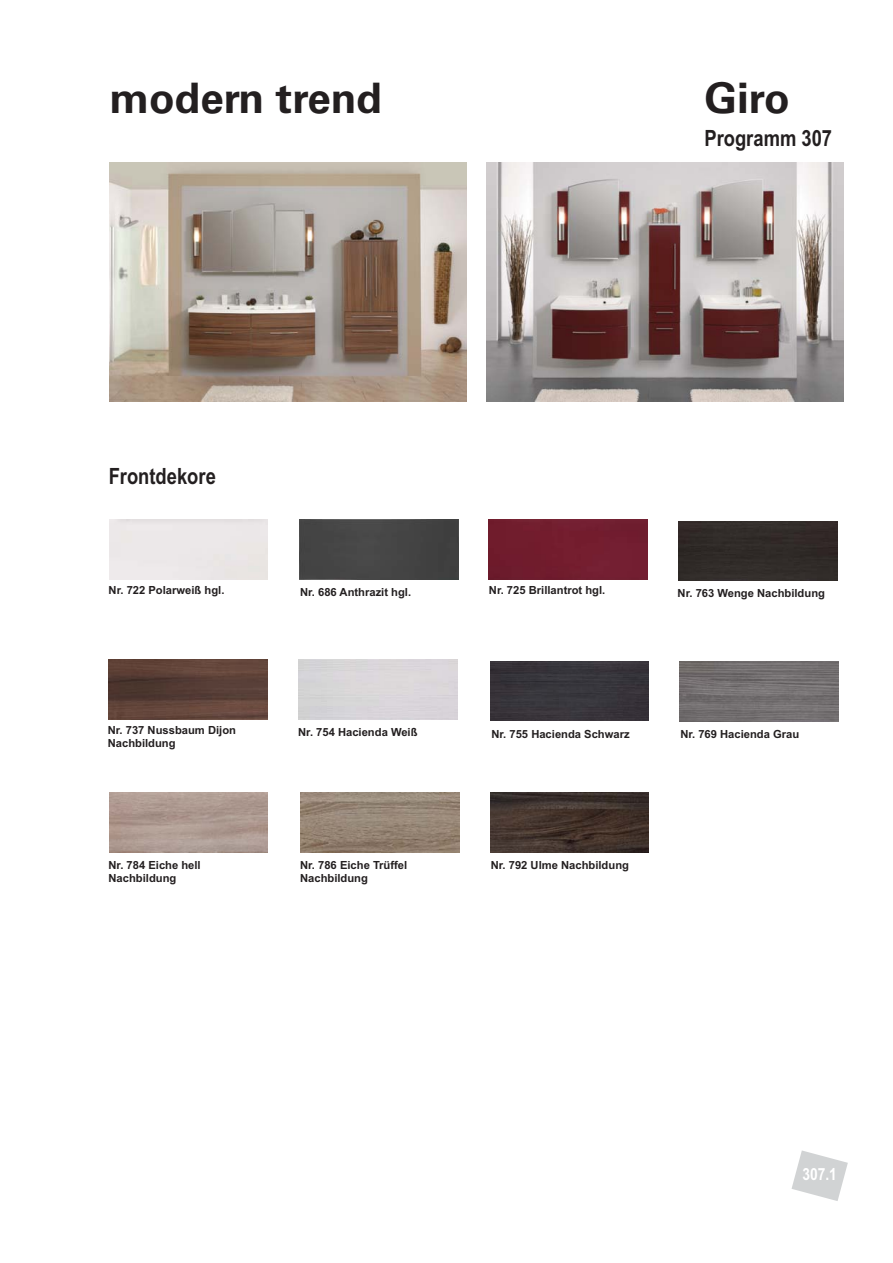
<style>
.page{position:relative;width:893px;height:1263px;background:#fff}
.page>*{position:absolute;margin:0;border:0;box-sizing:border-box;transform-origin:0 0}
.t1{font:700 42px "Univers";color:#231f20}
.t2{font:700 22.35px "Arial Narrow";color:#231f20}
.t3{font:700 16.8px "Arial Narrow";color:#fff}
.t4{font:700 11.25px/13.4px "Arial";color:#231f20}
</style>
<div class="page">
<svg style="left:791px;top:1150px;width:57px;height:51px"></svg>
<img style="left:109px;top:163px;width:358px;height:238px">
<div style="left:300px;top:520px;width:158px;height:59px;background:#444"></div>
<div style="left:489px;top:520px;width:158px;height:59px;background:#731d2e"></div>
<img style="left:108px;top:660px;width:159px;height:59px">
<img style="left:486px;top:163px;width:357px;height:238px">
<div style="left:490px;top:661px;width:159px;height:60px;background:#37343b"></div>
<img style="left:680px;top:662px;width:158px;height:59px">
<div style="left:678px;top:521px;width:159px;height:60px;background:#312b28"></div>
<img style="left:301px;top:793px;width:158px;height:59px">
<img style="left:490px;top:793px;width:159px;height:59px">
<h1 class="t1" style="left:110px;top:83px;width:274px">modern trend</h1>
<h1 class="t1" style="left:704px;top:83px;width:87px">Giro</h1>
<h2 class="t2" style="left:704px;top:130px;width:129px">Programm 307</h2>
<h2 class="t2" style="left:109px;top:468px;width:109px">Frontdekore</h2>
<p class="t4" style="left:109px;top:585px;width:117px">Nr. 722 Polarweiß hgl.</p>
<p class="t4" style="left:489px;top:585px;width:118px">Nr. 725 Brillantrot hgl.</p>
<p class="t4" style="left:300px;top:587px;width:113px">Nr. 686 Anthrazit hgl.</p>
<p class="t4" style="left:678px;top:588px;width:149px">Nr. 763 Wenge Nachbildung</p>
<p class="t4" style="left:108px;top:724px;width:130px">Nr. 737 Nussbaum Dijon<br>Nachbildung</p>
<p class="t4" style="left:298px;top:727px;width:121px">Nr. 754 Hacienda Weiß</p>
<p class="t4" style="left:491px;top:728px;width:140px">Nr. 755 Hacienda Schwarz</p>
<p class="t4" style="left:680px;top:728px;width:120px">Nr. 769 Hacienda Grau</p>
<p class="t4" style="left:109px;top:859px;width:94px">Nr. 784 Eiche hell<br>Nachbildung</p>
<p class="t4" style="left:300px;top:859px;width:109px">Nr. 786 Eiche Trüffel<br>Nachbildung</p>
<p class="t4" style="left:491px;top:860px;width:140px">Nr. 792 Ulme Nachbildung</p>
<h3 class="t3" style="left:802px;top:1168px;width:36px">307.1</h3>
</div>
